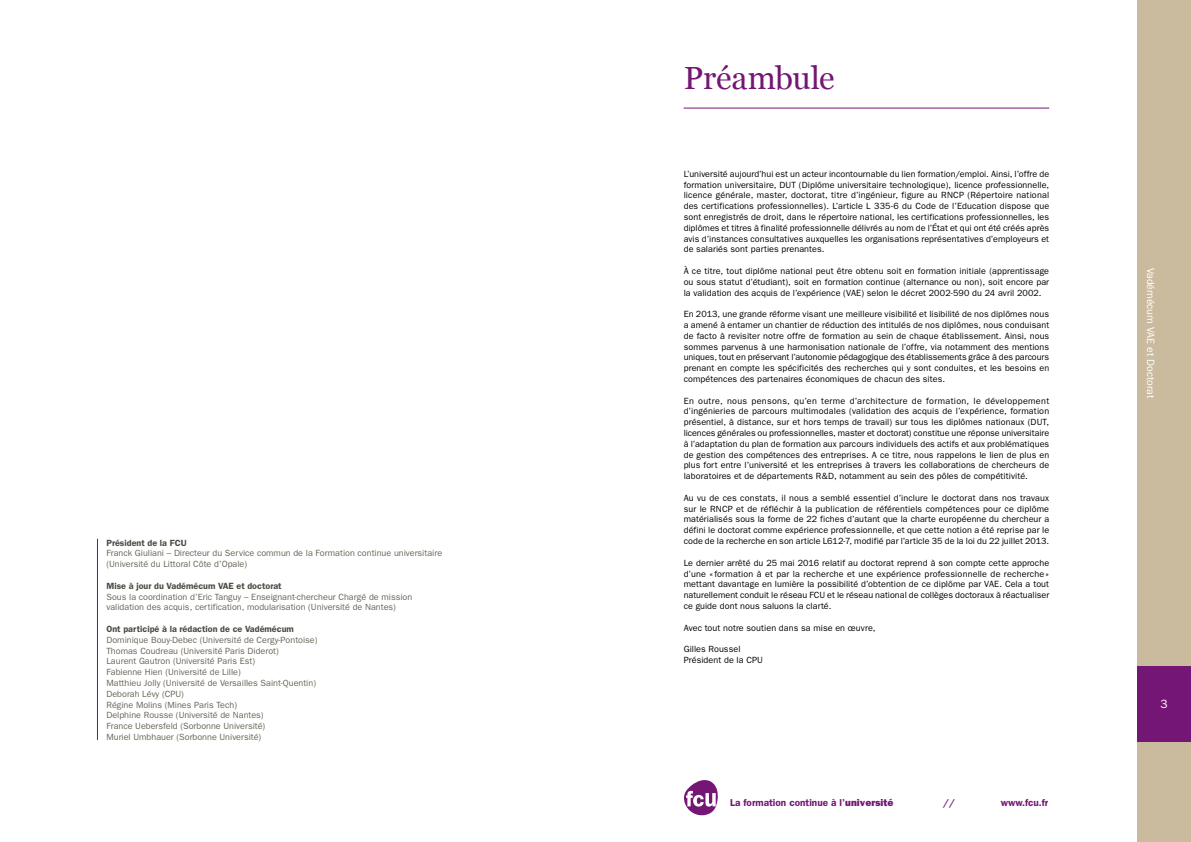
<style>
.page{position:relative;width:1191px;height:842px;background:#fff}
.page>*{position:absolute;margin:0;border:0;box-sizing:border-box;transform-origin:0 0}
.t1{font:32px "Georgia";letter-spacing:-.005em;color:#741674}
.t2{font:12px "Franklin Gothic";color:#fff}
.t3{font:10.5px "Franklin Gothic";color:#fff}
.t4{font:600 10px "Franklin Gothic";color:#741674}
.t5{font:9px/10.8px "Franklin Gothic";letter-spacing:.005em;color:#000;text-align:justify}
.t6{font:9px/10.8px "Franklin Gothic";color:#686455}
.t7{font:600 9px "Franklin Gothic";color:#4a4b42}
.s1{font-weight:800}
</style>
<div class="page">
<div style="left:1137px;top:0;width:54px;height:842px;background:#cabb9f"></div>
<div style="left:1137px;top:666px;width:54px;height:75px;background:#741674"></div>
<svg style="left:684px;top:780px;width:34px;height:36px"></svg>
<hr style="left:97px;top:539px;width:1px;height:201px;background:#741674">
<hr style="left:683px;top:108px;width:366px;height:1px;background:#741674">
<p class="t7" style="left:106px;top:537px;width:82px">Président de la FCU</p>
<p class="t6" style="left:106px;top:548px;width:337px">Franck Giuliani – Directeur du Service commun de la Formation continue universitaire (Université du Littoral Côte d’Opale)</p>
<p class="t7" style="left:106px;top:580px;width:177px">Mise à jour du Vadémécum VAE et doctorat</p>
<p class="t6" style="left:106px;top:591px;width:307px">Sous la coordination d’Eric Tanguy – Enseignant-chercheur Chargé de mission validation des acquis, certification, modularisation (Université de Nantes)</p>
<p class="t7" style="left:106px;top:623px;width:189px">Ont participé à la rédaction de ce Vadémécum</p>
<p class="t6" style="left:106px;top:634px;width:212px">Dominique Bouy-Debec (Université de Cergy-Pontoise)<br>Thomas Coudreau (Université Paris Diderot)<br>Laurent Gautron (Université Paris Est)<br>Fabienne Hien (Université de Lille)<br>Matthieu Jolly (Université de Versailles Saint-Quentin)<br>Deborah Lévy (CPU)<br>Régine Molins (Mines Paris Tech)<br>Delphine Rousse (Université de Nantes)<br>France Uebersfeld (Sorbonne Université)<br>Muriel Umbhauer (Sorbonne Université)</p>
<h1 class="t1" style="left:683px;top:60px;width:152px">Préambule</h1>
<p class="t5" style="left:683px;top:168px;width:367px">L’université aujourd’hui est un acteur incontournable du lien formation/emploi. Ainsi, l’offre de formation universitaire, DUT (Diplôme universitaire technologique), licence professionnelle, licence générale, master, doctorat, titre d’ingénieur, figure au RNCP (Répertoire national des certifications professionnelles). L’article L 335-6 du Code de l’Education dispose que sont enregistrés de droit, dans le répertoire national, les certifications professionnelles, les diplômes et titres à finalité professionnelle délivrés au nom de l’État et qui ont été créés après avis d’instances consultatives auxquelles les organisations représentatives d’employeurs et de salariés sont parties prenantes.</p>
<p class="t5" style="left:683px;top:266px;width:367px">À ce titre, tout diplôme national peut être obtenu soit en formation initiale (apprentissage ou sous statut d’étudiant), soit en formation continue (alternance ou non), soit encore par la validation des acquis de l’expérience (VAE) selon le décret 2002-590 du 24 avril 2002.</p>
<p class="t5" style="left:683px;top:309px;width:367px">En 2013, une grande réforme visant une meilleure visibilité et lisibilité de nos diplômes nous a amené à entamer un chantier de réduction des intitulés de nos diplômes, nous conduisant de facto à revisiter notre offre de formation au sein de chaque établissement. Ainsi, nous sommes parvenus à une harmonisation nationale de l’offre, via notamment des mentions uniques, tout en préservant l’autonomie pédagogique des établissements grâce à des parcours prenant en compte les spécificités des recherches qui y sont conduites, et les besoins en compétences des partenaires économiques de chacun des sites.</p>
<p class="t5" style="left:683px;top:395px;width:367px">En outre, nous pensons, qu’en terme d’architecture de formation, le développement d’ingénieries de parcours multimodales (validation des acquis de l’expérience, formation présentiel, à distance, sur et hors temps de travail) sur tous les diplômes nationaux (DUT, licences générales ou professionnelles, master et doctorat) constitue une réponse universitaire à l’adaptation du plan de formation aux parcours individuels des actifs et aux problématiques de gestion des compétences des entreprises. A ce titre, nous rappelons le lien de plus en plus fort entre l’université et les entreprises à travers les collaborations de chercheurs de laboratoires et de départements R&amp;D, notamment au sein des pôles de compétitivité.</p>
<p class="t5" style="left:683px;top:492px;width:367px">Au vu de ces constats, il nous a semblé essentiel d’inclure le doctorat dans nos travaux sur le RNCP et de réfléchir à la publication de référentiels compétences pour ce diplôme matérialisés sous la forme de 22 fiches d’autant que la charte européenne du chercheur a défini le doctorat comme expérience professionnelle, et que cette notion a été reprise par le code de la recherche en son article L612-7, modifié par l’article 35 de la loi du 22 juillet 2013.</p>
<p class="t5" style="left:683px;top:557px;width:367px">Le dernier arrêté du 25 mai 2016 relatif au doctorat reprend à son compte cette approche d’une « formation à et par la recherche et une expérience professionnelle de recherche » mettant davantage en lumière la possibilité d’obtention de ce diplôme par VAE. Cela a tout naturellement conduit le réseau FCU et le réseau national de collèges doctoraux à réactualiser ce guide dont nous saluons la clarté.</p>
<p class="t5" style="left:683px;top:622px;width:193px">Avec tout notre soutien dans sa mise en œuvre,</p>
<p class="t5" style="left:683px;top:644px;width:81px">Gilles Roussel<br>Président de la CPU</p>
<p class="t4" style="left:730px;top:797px;width:165px">La formation continue à l’<span class="s1">université</span></p>
<p class="t4" style="left:943px;top:797px;width:13px">//</p>
<p class="t4" style="left:1000px;top:797px;width:49px">www.fcu.fr</p>
<p class="t3" style="left:1156px;top:268px;width:132px;rotate:90deg">Vadémécum VAE et Doctorat</p>
<h2 class="t2" style="left:1160px;top:697px;width:9px">3</h2>
</div>
